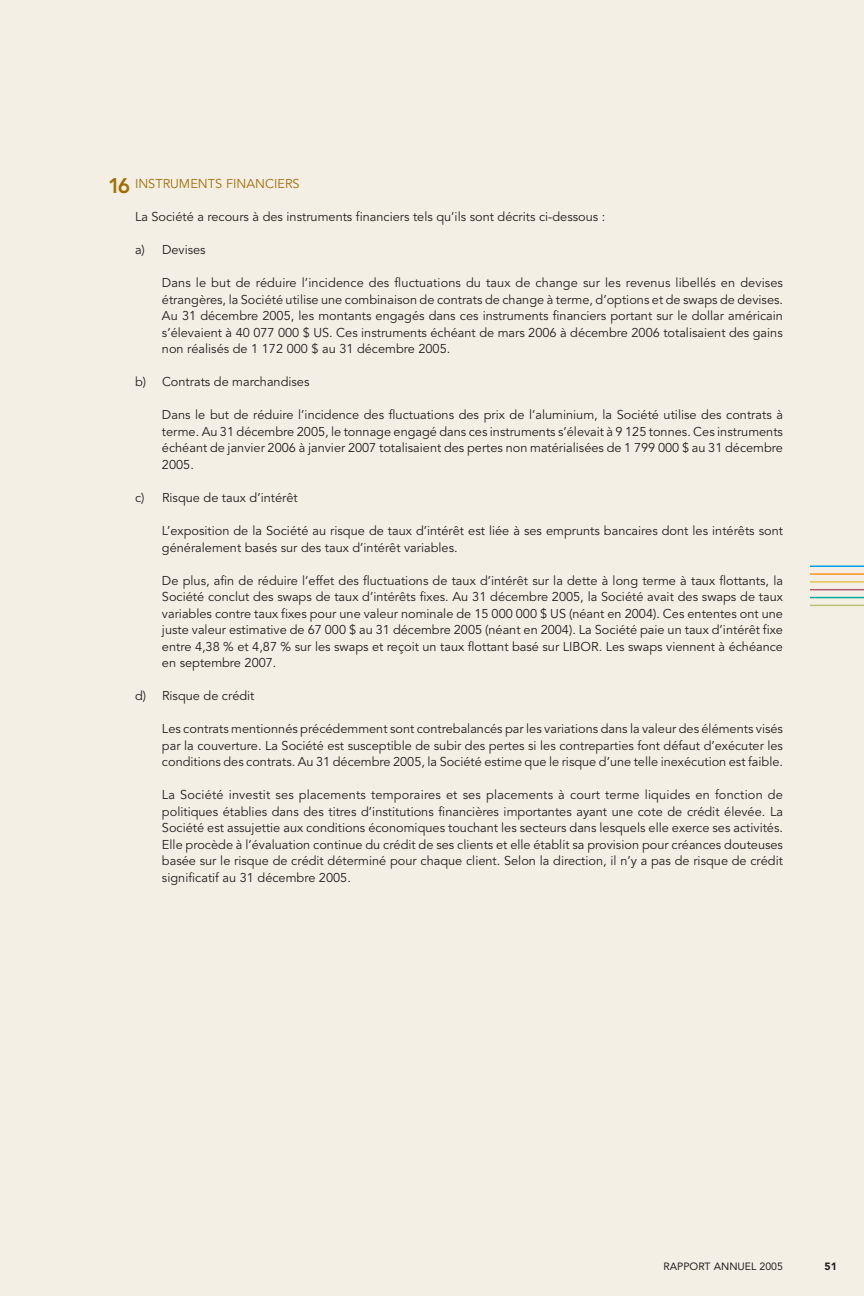
<style>
.page{position:relative;width:864px;height:1296px;background:#f4efe4}
.page>*{position:absolute;margin:0;border:0;box-sizing:border-box;transform-origin:0 0}
.t1{font:800 21px "Avenir";color:#a46e07}
.t2{font:12.75px/16.5px "Avenir";color:#231f20;text-align:justify}
.t3{font:12.75px "Avenir";color:#a46e07}
.t4{font:10.5px "Avenir";color:#231f20}
.t5{font:900 10.5px "Avenir";color:#231f20}
</style>
<div class="page">
<hr style="left:810px;top:565px;width:54px;height:2px;background:#00a0e4">
<hr style="left:810px;top:573px;width:54px;height:2px;background:#f7931d">
<hr style="left:810px;top:581px;width:54px;height:2px;background:#e8c255">
<hr style="left:810px;top:597px;width:54px;height:1px;background:#00a99d">
<hr style="left:810px;top:605px;width:54px;height:1px;background:#b6c56e">
<hr style="left:810px;top:589px;width:54px;height:1px;background:#b45b71">
<h1 class="t1" style="left:108px;top:177px;width:24px">16</h1>
<p class="t3" style="left:135px;top:179px;width:166px">INSTRUMENTS FINANCIERS</p>
<p class="t2" style="left:135px;top:210px;width:472px">La Société a recours à des instruments financiers tels qu’ils sont décrits ci-dessous :</p>
<p class="t2" style="left:135px;top:243px;width:72px">a) Devises</p>
<p class="t2" style="left:162px;top:276px;width:623px">Dans le but de réduire l’incidence des fluctuations du taux de change sur les revenus libellés en devises étrangères, la Société utilise une combinaison de contrats de change à terme, d’options et de swaps de devises.<br>Au 31 décembre 2005, les montants engagés dans ces instruments financiers portant sur le dollar américain s’élevaient à 40 077 000 $ US. Ces instruments échéant de mars 2006 à décembre 2006 totalisaient des gains non réalisés de 1 172 000 $ au 31 décembre 2005.</p>
<p class="t2" style="left:135px;top:375px;width:176px">b) Contrats de marchandises</p>
<p class="t2" style="left:162px;top:408px;width:623px">Dans le but de réduire l’incidence des fluctuations des prix de l’aluminium, la Société utilise des contrats à terme. Au 31 décembre 2005, le tonnage engagé dans ces instruments s’élevait à 9 125 tonnes. Ces instruments échéant de janvier 2006 à janvier 2007 totalisaient des pertes non matérialisées de 1 799 000 $ au 31 décembre 2005.</p>
<p class="t2" style="left:135px;top:491px;width:164px">c) Risque de taux d’intérêt</p>
<p class="t2" style="left:162px;top:524px;width:623px">L’exposition de la Société au risque de taux d’intérêt est liée à ses emprunts bancaires dont les intérêts sont généralement basés sur des taux d’intérêt variables.</p>
<p class="t2" style="left:162px;top:573px;width:623px">De plus, afin de réduire l’effet des fluctuations de taux d’intérêt sur la dette à long terme à taux flottants, la Société conclut des swaps de taux d’intérêts fixes. Au 31 décembre 2005, la Société avait des swaps de taux variables contre taux fixes pour une valeur nominale de 15 000 000 $ US (néant en 2004). Ces ententes ont une juste valeur estimative de 67 000 $ au 31 décembre 2005 (néant en 2004). La Société paie un taux d’intérêt fixe entre 4,38 % et 4,87 % sur les swaps et reçoit un taux flottant basé sur LIBOR. Les swaps viennent à échéance en septembre 2007.</p>
<p class="t2" style="left:135px;top:689px;width:121px">d) Risque de crédit</p>
<p class="t2" style="left:162px;top:722px;width:623px">Les contrats mentionnés précédemment sont contrebalancés par les variations dans la valeur des éléments visés par la couverture. La Société est susceptible de subir des pertes si les contreparties font défaut d’exécuter les conditions des contrats. Au 31 décembre 2005, la Société estime que le risque d’une telle inexécution est faible.</p>
<p class="t2" style="left:162px;top:788px;width:623px">La Société investit ses placements temporaires et ses placements à court terme liquides en fonction de politiques établies dans des titres d’institutions financières importantes ayant une cote de crédit élevée. La Société est assujettie aux conditions économiques touchant les secteurs dans lesquels elle exerce ses activités.<br>Elle procède à l’évaluation continue du crédit de ses clients et elle établit sa provision pour créances douteuses basée sur le risque de crédit déterminé pour chaque client. Selon la direction, il n’y a pas de risque de crédit significatif au 31 décembre 2005.</p>
<p class="t4" style="left:663px;top:1262px;width:121px">RAPPORT ANNUEL 2005</p>
<p class="t5" style="left:825px;top:1262px;width:14px">51</p>
</div>
